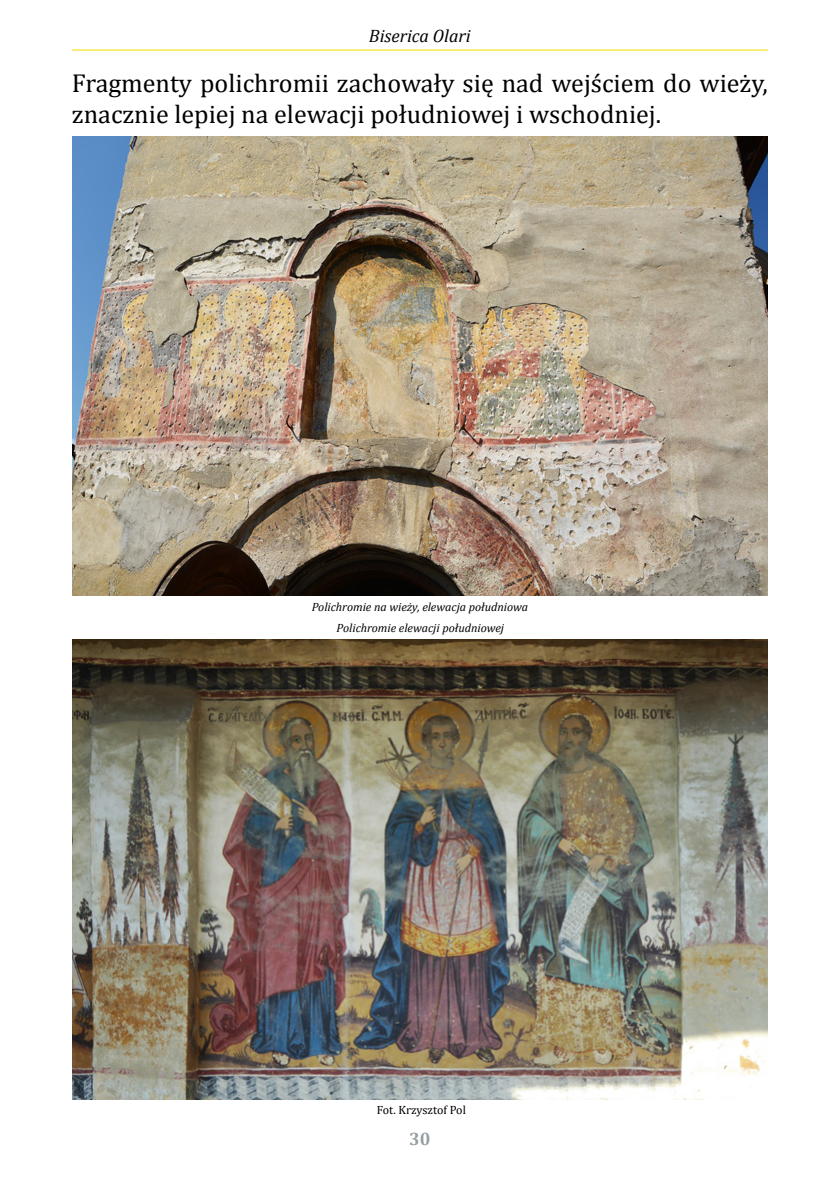
<style>
.page{position:relative;width:840px;height:1191px;background:#fff}
.page>*{position:absolute;margin:0;border:0;box-sizing:border-box;transform-origin:0 0}
.t1{font:26px/31.2px "Cambria";color:#000}
.t2{font:italic 18px "Cambria";color:#000}
.t3{font:700 18px "Cambria";color:#959ea2}
.t4{font:italic 12px/22px "Cambria";color:#000;text-align:center}
.t5{font:12px "Cambria";color:#000}
</style>
<div class="page">
<hr style="left:72px;top:49px;width:695px;height:2px;background:#f7e74a">
<img style="left:72px;top:136px;width:695px;height:459px">
<img style="left:72px;top:639px;width:695px;height:460px">
<p class="t2" style="left:369px;top:24px;width:103px">Biserica Olari</p>
<p class="t1" style="left:72px;top:68px;width:697px">Fragmenty polichromii zachowały się nad wejściem do wieży, znacznie lepiej na elewacji południowej i wschodniej.</p>
<p class="t4" style="left:311px;top:595px;width:218px">Polichromie na wieży, elewacja południowa<br>Polichromie elewacji południowej</p>
<p class="t5" style="left:376px;top:1103px;width:90px">Fot. Krzysztof Pol</p>
<p class="t3" style="left:409px;top:1126px;width:23px">30</p>
</div>
